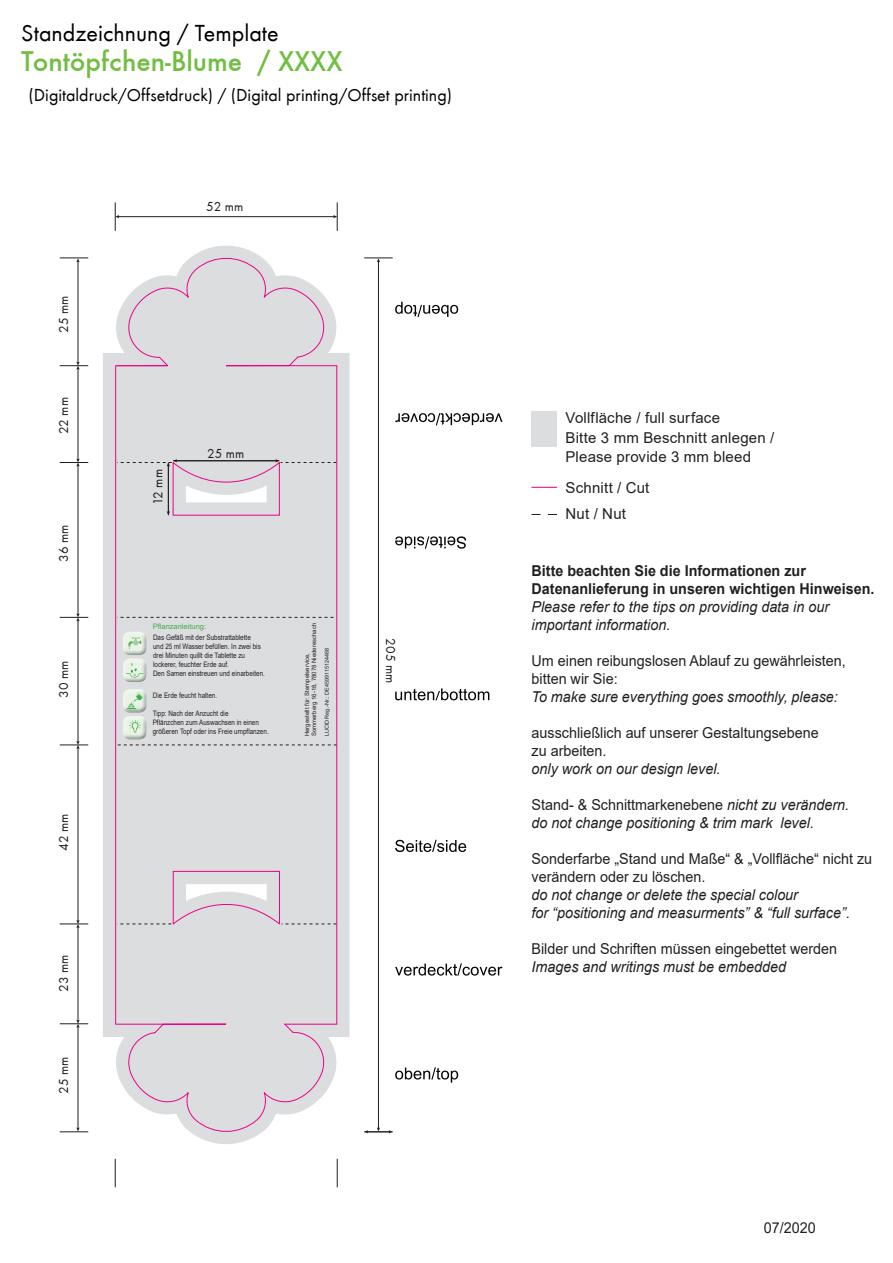
<style>
.page{position:relative;width:893px;height:1263px;background:#fff}
.page>*{position:absolute;margin:0;border:0;box-sizing:border-box;transform-origin:0 0}
.t1{font:29.55px "Futura T Medium";color:#72be43}
.t2{font:24px "Futura T";color:#000}
.t3{font:18px "Futura T";color:#000}
.t4{font:italic 15px/18px "Arial";color:#231f20;scale:.96 1}
.t5{font:15px/18px "Arial";color:#231f20;scale:.96 1}
.t6{font:15px/19.5px "Arial";color:#231f20}
.t7{font:700 15px/18px "Arial";color:#231f20;scale:.96 1}
.t8{font:13.5px "Futura T";color:#231f20}
.t9{font:7.5px/9px "Arial";color:#231f20;scale:.84 1}
.t10{font:7.5px "Arial";color:#3eae49}
.t11{font:6px/7.2px "Arial";color:#231f20}
.t12{font:5.4px "Arial";color:#231f20}
.s1{font-style:normal}
</style>
<div class="page">
<svg style="left:103px;top:246px;width:247px;height:898px;fill:#dcdddf"></svg>
<svg style="left:395px;top:688px;width:94px;height:12px"></svg>
<hr style="left:118px;top:216px;width:217px;height:1px;background:#231f20">
<hr style="left:78px;top:261px;width:1px;height:102px;background:#231f20">
<hr style="left:78px;top:368px;width:1px;height:92px;background:#231f20">
<hr style="left:78px;top:465px;width:1px;height:150px;background:#231f20">
<hr style="left:78px;top:620px;width:1px;height:122px;background:#231f20">
<hr style="left:78px;top:748px;width:1px;height:173px;background:#231f20">
<hr style="left:78px;top:927px;width:1px;height:94px;background:#231f20">
<hr style="left:78px;top:1026px;width:1px;height:103px;background:#231f20">
<svg style="left:395px;top:536px;width:71px;height:13px"></svg>
<svg style="left:395px;top:840px;width:71px;height:12px"></svg>
<svg style="left:395px;top:1067px;width:63px;height:16px"></svg>
<svg style="left:395px;top:302px;width:63px;height:15px"></svg>
<svg style="left:395px;top:413px;width:107px;height:12px"></svg>
<svg style="left:395px;top:963px;width:107px;height:13px"></svg>
<svg style="left:115px;top:253px;width:223px;height:883px;background:#dddadf"></svg>
<hr style="left:117px;top:365px;width:51px;height:1px;background:#ed028c">
<svg style="left:115px;top:202px;width:4px;height:29px"></svg>
<svg style="left:60px;top:258px;width:28px;height:4px"></svg>
<svg style="left:60px;top:1127px;width:28px;height:5px"></svg>
<svg style="left:115px;top:1159px;width:1px;height:28px"></svg>
<svg style="left:333px;top:202px;width:5px;height:29px"></svg>
<svg style="left:337px;top:1159px;width:1px;height:28px"></svg>
<svg style="left:60px;top:362px;width:28px;height:8px"></svg>
<svg style="left:60px;top:458px;width:28px;height:8px"></svg>
<svg style="left:60px;top:613px;width:28px;height:8px"></svg>
<svg style="left:60px;top:741px;width:28px;height:8px"></svg>
<svg style="left:60px;top:920px;width:28px;height:8px"></svg>
<svg style="left:60px;top:1020px;width:28px;height:8px"></svg>
<hr style="left:378px;top:261px;width:1px;height:868px;background:#231f20">
<svg style="left:364px;top:258px;width:29px;height:4px"></svg>
<svg style="left:364px;top:1127px;width:29px;height:6px"></svg>
<img style="left:123px;top:632px;width:23px;height:22px">
<svg style="left:126px;top:637px;width:17px;height:18px"></svg>
<img style="left:123px;top:659px;width:23px;height:22px">
<svg style="left:126px;top:663px;width:17px;height:19px"></svg>
<img style="left:123px;top:689px;width:23px;height:23px">
<svg style="left:126px;top:692px;width:17px;height:21px"></svg>
<img style="left:123px;top:716px;width:23px;height:4px">
<svg style="left:116px;top:720px;width:221px;height:25px;background:#d8dadb"></svg>
<div style="left:531px;top:411px;width:26px;height:35px;background:#dcdddf"></div>
<svg style="left:531px;top:487px;width:26px;height:1px"></svg>
<h2 class="t2" style="left:21px;top:20px;width:259px">Standzeichnung / Template</h2>
<h1 class="t1" style="left:21px;top:44px;width:323px">Tontöpfchen-Blume / XXXX</h1>
<p class="t3" style="left:29px;top:85px;width:425px">(Digitaldruck/Offsetdruck) / (Digital printing/Offset printing)</p>
<p class="t8" style="left:56px;top:333px;width:39px;rotate:-90deg">25 mm</p>
<p class="t8" style="left:56px;top:434px;width:39px;rotate:-90deg">22 mm</p>
<p class="t8" style="left:56px;top:562px;width:39px;rotate:-90deg">36 mm</p>
<p class="t8" style="left:56px;top:698px;width:39px;rotate:-90deg">30 mm</p>
<p class="t8" style="left:56px;top:851px;width:39px;rotate:-90deg">42 mm</p>
<p class="t8" style="left:56px;top:992px;width:39px;rotate:-90deg">23 mm</p>
<p class="t8" style="left:56px;top:1094px;width:39px;rotate:-90deg">25 mm</p>
<p class="t8" style="left:206px;top:199px;width:39px">52 mm</p>
<p class="t8" style="left:151px;top:505px;width:37px;rotate:-90deg">12 mm</p>
<p class="t8" style="left:207px;top:446px;width:39px">25 mm</p>
<p class="t10" style="left:153px;top:621px;width:55px">Pflanzanleitung:</p>
<p class="t9" style="left:153px;top:633px;width:135px">Das Gefäß mit der Substrattablette<br>und 25 ml Wasser befüllen. In zwei bis drei Minuten quillt die Tablette zu lockerer, feuchter Erde auf.<br>Den Samen einstreuen und einarbeiten.</p>
<p class="t9" style="left:153px;top:691px;width:78px">Die Erde feucht halten.</p>
<p class="t9" style="left:153px;top:709px;width:140px">Tipp: Nach der Anzucht die<br>Pflänzchen zum Auswachsen in einen größeren Topf oder ins Freie umpflanzen.</p>
<p class="t11" style="left:303px;top:736px;width:115px;rotate:-90deg">Hergestellt für: Stempelservice,<br>Sommerberg 16-18, 78078 Niedereschach</p>
<p class="t12" style="left:323px;top:736px;width:90px;rotate:-90deg">LUCID Reg.-Nr.: DE4599115124468</p>
<p class="t8" style="left:398px;top:638px;width:46px;rotate:90deg">205 mm</p>
<p class="t6" style="left:566px;top:408px;width:210px">Vollfläche / full surface<br>Bitte 3 mm Beschnitt anlegen /<br>Please provide 3 mm bleed</p>
<p class="t6" style="left:566px;top:474px;width:85px;line-height:26.2px">Schnitt / Cut<br>Nut / Nut</p>
<p class="t7" style="left:532px;top:562px;width:359px">Bitte beachten Sie die Informationen zur<br>Datenanlieferung in unseren wichtigen Hinweisen.</p>
<p class="t4" style="left:532px;top:598px;width:312px">Please refer to the tips on providing data in our important information.</p>
<p class="t5" style="left:532px;top:651px;width:329px">Um einen reibungslosen Ablauf zu gewährleisten, bitten wir Sie:</p>
<p class="t4" style="left:532px;top:688px;width:321px">To make sure everything goes smoothly, please:</p>
<p class="t5" style="left:532px;top:723px;width:301px">ausschließlich auf unserer Gestaltungsebene zu arbeiten.</p>
<p class="t4" style="left:532px;top:760px;width:198px">only work on our design level.</p>
<p class="t4" style="left:532px;top:796px;width:332px"><span class="s1">Stand- &amp; Schnittmarkenebene</span> nicht zu verändern. do not change positioning &amp; trim mark level.</p>
<p class="t5" style="left:532px;top:849px;width:356px">Sonderfarbe „Stand und Maße“ &amp; „Vollfläche“ nicht zu verändern oder zu löschen.</p>
<p class="t4" style="left:532px;top:886px;width:333px">do not change or delete the special colour<br>for “positioning and measurments” &amp; “full surface”<span class="s1">.</span></p>
<p class="t5" style="left:532px;top:939px;width:320px">Bilder und Schriften müssen eingebettet werden</p>
<p class="t4" style="left:532px;top:958px;width:267px">Images and writings must be embedded</p>
<p class="t5" style="left:764px;top:1219px;width:56px">07/2020</p>
</div>
